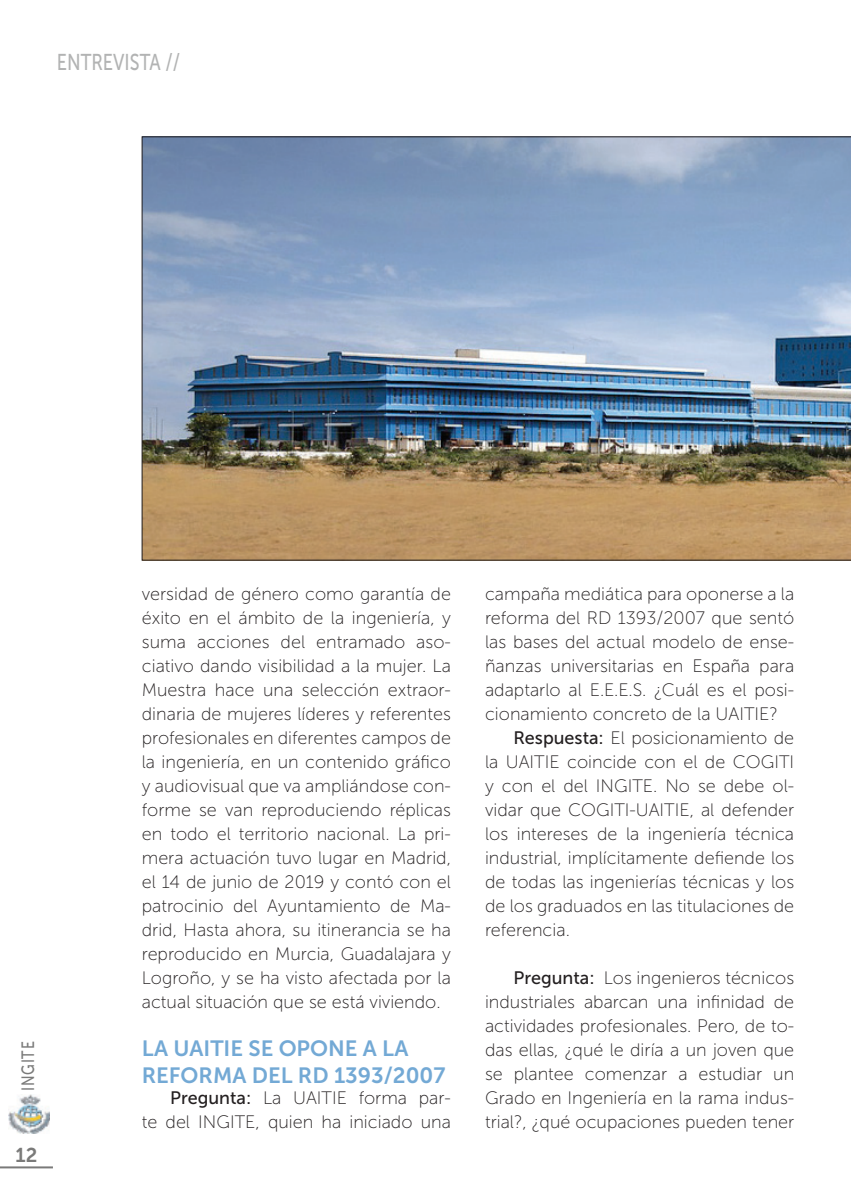
<style>
.page{position:relative;width:851px;height:1191px;background:#fff}
.page>*{position:absolute;margin:0;border:0;box-sizing:border-box;transform-origin:0 0}
.t1{font:22.8px "Museo Sans 500";color:#b2b3b3;scale:.79 1}
.t2{font:22px/26.4px "Museo Sans 700";color:#73a9d5}
.t3{font:20px "Museo Sans 700";color:#7a7a79}
.t4{font:18px/24px "Museo Sans 100";color:#231f20;text-align:justify}
.t5{font:17.8px "Museo Sans 500";letter-spacing:.05em;color:#7a7a79;scale:.79 1}
.s1{font-family:"Museo Sans 500"}
</style>
<div class="page">
<hr style="left:0;top:1166px;width:53px;height:2px;background:#7a7a79">
<img style="left:8px;top:1094px;width:42px;height:39px">
<img style="left:142px;top:137px;width:708px;height:423px">
<p class="t1" style="left:57px;top:50px;width:158px">ENTREVISTA //</p>
<p class="t5" style="left:18px;top:1090px;width:64px;rotate:-90deg">INGITE</p>
<p class="t3" style="left:16px;top:1144px;width:23px">12</p>
<p class="t4" style="left:142px;top:582px;width:311px">versidad de género como garantía de éxito en el ámbito de la ingeniería, y suma acciones del entramado aso&shy;ciativo dando visibilidad a la mujer. La Muestra hace una selección extraor&shy;dinaria de mujeres líderes y referentes profesionales en diferentes campos de la ingeniería, en un contenido gráfico y audiovisual que va ampliándose con&shy;forme se van reproduciendo réplicas en todo el territorio nacional. La pri&shy;mera actuación tuvo lugar en Madrid, el 14 de junio de 2019 y contó con el patrocinio del Ayuntamiento de Ma&shy;drid, Hasta ahora, su itinerancia se ha reproducido en Murcia, Guadalajara y Logroño, y se ha visto afectada por la actual situación que se está viviendo.</p>
<p class="t2" style="left:142px;top:1035px;width:185px">LAUAITIE SE OPONE</p>
<p class="t2" style="left:142px;top:1035px;width:305px;text-indent:221px">A LA<br>RE FORMA DE L RD 1393/2007</p>
<p class="t4" style="left:142px;top:1086px;width:311px;text-align:right"><span class="s1">Pregunta:</span> La UAITIE forma par-<br>te del INGITE, quien ha iniciado una</p>
<p class="t4" style="left:485px;top:582px;width:311px">campaña mediática para oponerse a la</p>
<p class="t4" style="left:485px;top:606px;width:310px">reforma del RD 1393/2007 que sentó</p>
<p class="t4" style="left:485px;top:630px;width:311px">las bases del actual modelo de ense-</p>
<p class="t4" style="left:485px;top:654px;width:310px">ñanzas universitarias en España para</p>
<p class="t4" style="left:485px;top:678px;width:310px">adaptarlo al E.E.E.S. ¿Cuál es el posi-</p>
<p class="t4" style="left:485px;top:702px;width:294px">cionamiento concreto de la UAITIE?</p>
<p class="t4" style="left:513px;top:726px;width:282px"><span class="s1">Respuesta:</span> El posicionamiento de</p>
<p class="t4" style="left:485px;top:750px;width:310px">la UAITIE coincide con el de COGITI</p>
<p class="t4" style="left:485px;top:774px;width:310px">y con el del INGITE. No se debe ol-</p>
<p class="t4" style="left:485px;top:798px;width:310px">vidar que COGITI-UAITIE, al defender</p>
<p class="t4" style="left:485px;top:822px;width:310px">los intereses de la ingeniería técnica</p>
<p class="t4" style="left:485px;top:846px;width:310px">industrial, implícitamente defiende los</p>
<p class="t4" style="left:485px;top:870px;width:310px">de todas las ingenierías técnicas y los</p>
<p class="t4" style="left:485px;top:894px;width:310px">de los graduados en las titulaciones de</p>
<p class="t4" style="left:485px;top:918px;width:86px">referencia.</p>
<p class="t4" style="left:485px;top:966px;width:311px;text-indent:28px"><span class="s1">Pregunta:</span> Los ingenieros técnicos industriales abarcan una infinidad de actividades profesionales. Pero, de to&shy;das ellas, ¿qué le diría a un joven que se plantee comenzar a estudiar un Grado en Ingeniería en la rama indus&shy;trial?, ¿qué ocupaciones pueden tener</p>
</div>
